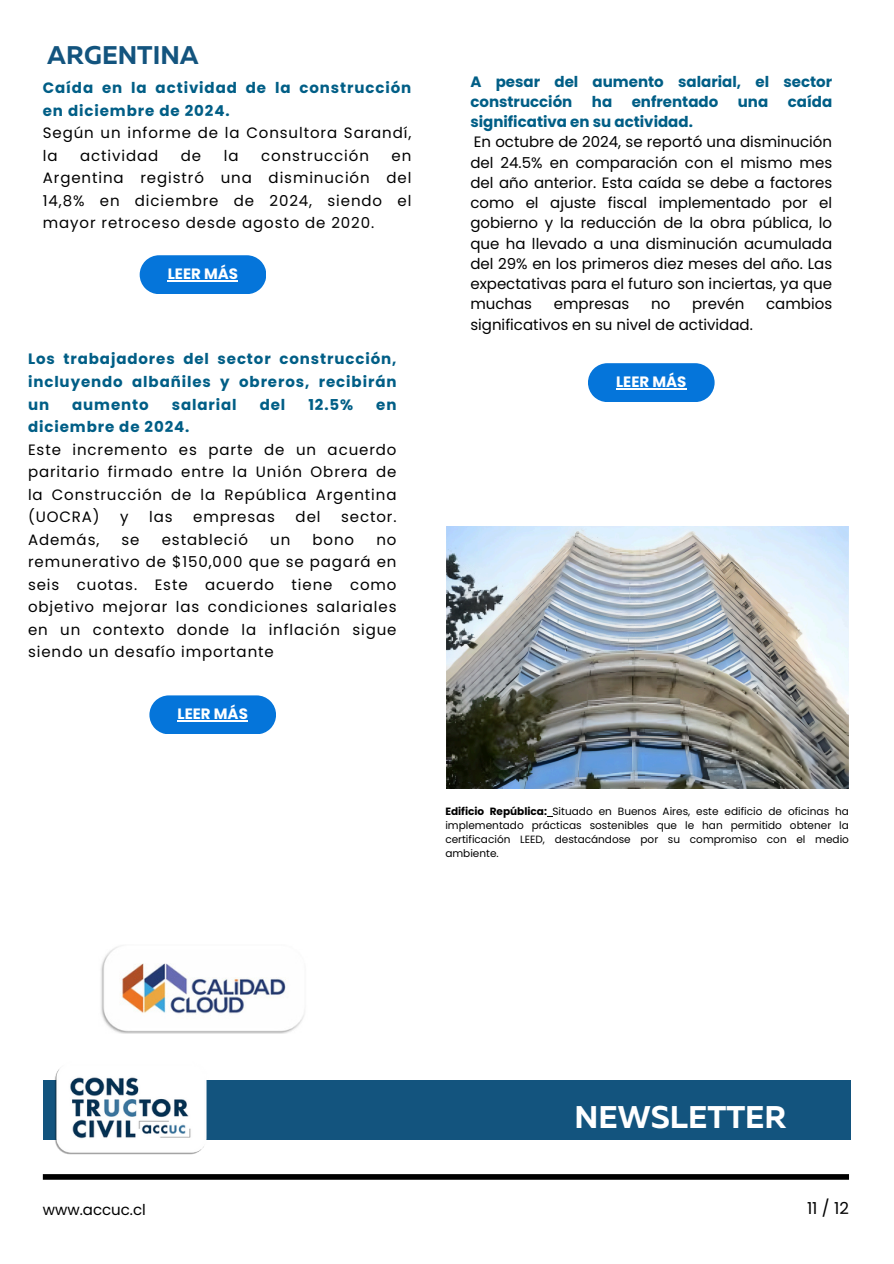
<style>
.page{position:relative;width:894px;height:1264px;background:#fff}
.page>*{position:absolute;margin:0;border:0;box-sizing:border-box;transform-origin:0 0}
.t1{font:700 31.35px "Muller";color:#fff}
.t2{font:700 25.5px "Muller";color:#13547e}
.t3{font:16.5px "Poppins";color:#000}
.t4{font:15px/20.2px "Poppins";color:#000;text-align:justify}
.t5{font:700 15px/22.5px "Poppins";letter-spacing:.06em;color:#005e86}
.t6{font:15px/22.5px "Poppins";letter-spacing:.06em;color:#000}
.t7{font:700 15px/20.2px "Poppins";color:#005e86}
.t8{font:700 15px "Poppins";color:#fff}
.t9{font:10.5px/14px "Poppins";color:#000;text-align:justify}
.s1{font-weight:400;color:#000}
.s2{font-weight:700;color:#005e86}
.s3{font-weight:700}
</style>
<div class="page">
<img style="left:446px;top:527px;width:402px;height:261px">
<div style="left:43px;top:1080px;width:807px;height:59px;background:#13547e"></div>
<div style="left:43px;top:1174px;width:805px;height:5px;background:#000"></div>
<img style="left:49px;top:1069px;width:162px;height:86px">
<svg style="left:588px;top:363px;width:126px;height:39px;background:#1980dd"></svg>
<hr style="left:616px;top:388px;width:70px;height:1px;background:#fff">
<img style="left:101px;top:946px;width:204px;height:87px">
<svg style="left:140px;top:255px;width:126px;height:39px;background:#1980dd"></svg>
<hr style="left:168px;top:280px;width:70px;height:1px;background:#fff">
<svg style="left:149px;top:695px;width:127px;height:39px;background:#1c81dd"></svg>
<hr style="left:177px;top:720px;width:71px;height:1px;background:#fff">
<h4 class="t2" style="left:47px;top:44px;width:153px">ARGENTINA</h4>
<h4 class="t5" style="left:43px;top:77px;width:370px">Caída en la actividad de la construcción en diciembre de 2024.<br><span class="s1">Según un informe de la Consultora Sarandí, la</span></h4>
<h4 class="t6" style="left:80px;top:144px;width:80px">actividad</h4>
<h4 class="t4" style="left:181px;top:145px;width:22px">de</h4>
<h4 class="t4" style="left:224px;top:145px;width:16px">la</h4>
<h4 class="t6" style="left:261px;top:144px;width:109px">construcción</h4>
<h4 class="t4" style="left:43px;top:144px;width:370px;line-height:22.5px;text-indent:348px">en Argentina registró una disminución del 14,8% en diciembre de 2024, siendo el mayor retroceso desde agosto de 2020.</h4>
<p class="t8" style="left:168px;top:263px;width:72px">LEER MÁS</p>
<p class="t5" style="left:28px;top:348px;width:370px;text-align:justify">Los trabajadores del sector construcción, incluyendo albañiles y obreros, recibirán un</p>
<p class="t5" style="left:72px;top:393px;width:78px">aumento</p>
<p class="t5" style="left:172px;top:393px;width:66px">salarial</p>
<p class="t5" style="left:260px;top:393px;width:27px">del</p>
<p class="t5" style="left:308px;top:393px;width:46px">12.5%</p>
<p class="t5" style="left:376px;top:393px;width:22px">en</p>
<p class="t6" style="left:28px;top:415px;width:370px"><span class="s2">diciembre de 2024.<br></span>Este incremento es parte de un acuerdo paritario firmado entre la Unión Obrera de la Construcción de la República Argentina (UOCRA)</p>
<p class="t4" style="left:120px;top:506px;width:10px">y</p>
<p class="t4" style="left:149px;top:506px;width:25px">las</p>
<p class="t6" style="left:193px;top:505px;width:83px">empresas</p>
<p class="t4" style="left:295px;top:506px;width:26px">del</p>
<p class="t4" style="left:341px;top:506px;width:57px">sector.</p>
<p class="t4" style="left:28px;top:529px;width:73px">Además,</p>
<p class="t4" style="left:121px;top:529px;width:20px">se</p>
<p class="t6" style="left:162px;top:528px;width:88px">estableció</p>
<p class="t4" style="left:270px;top:529px;width:22px">un</p>
<p class="t4" style="left:312px;top:529px;width:43px">bono</p>
<p class="t4" style="left:28px;top:528px;width:370px;line-height:22.5px;text-indent:348px">no remunerativo de $150,000 que se pagará en seis cuotas. Este acuerdo tiene como objetivo mejorar las condiciones salariales en un contexto donde la inflación sigue siendo un desafío importante</p>
<p class="t8" style="left:177px;top:703px;width:72px">LEER MÁS</p>
<p class="t7" style="left:470px;top:71px;width:363px">A pesar del aumento salarial, el sector construcción</p>
<p class="t5" style="left:591px;top:90px;width:22px">ha</p>
<p class="t7" style="left:631px;top:91px;width:88px">enfrentado</p>
<p class="t5" style="left:737px;top:90px;width:32px">una</p>
<p class="t5" style="left:787px;top:90px;width:46px">caída</p>
<p class="t4" style="left:470px;top:112px;width:363px;text-align:left"><span class="s2">significativa en su actividad.<br></span>En octubre de 2024, se reportó una disminución del 24.5% en comparación con el mismo mes del año anterior. Esta caída se debe a factores como el ajuste fiscal implementado por el gobierno y la reducción de la obra pública, lo que ha llevado a una disminución acumulada del 29% en los primeros diez meses del año. Las expectativas para el futuro son inciertas, ya que muchas</p>
<p class="t4" style="left:553px;top:294px;width:77px">empresas</p>
<p class="t4" style="left:651px;top:294px;width:21px">no</p>
<p class="t4" style="left:692px;top:294px;width:54px">prevén</p>
<p class="t4" style="left:766px;top:294px;width:67px">cambios</p>
<p class="t4" style="left:470px;top:314px;width:284px">significativos en su nivel de actividad.</p>
<h2 class="t8" style="left:616px;top:371px;width:72px">LEER MÁS</h2>
<h3 class="t9" style="left:445px;top:804px;width:405px"><span class="s3">Edificio República:</span> Situado en Buenos Aires, este edificio de oficinas ha implementado prácticas sostenibles que le han permitido obtener la certificación LEED, destacándose por su compromiso con el medio ambiente.</h3>
<h3 class="t1" style="left:574px;top:1104px;width:214px">NEWSLETTER</h3>
<h4 class="t4" style="left:43px;top:1199px;width:105px">www.accuc.cl</h4>
<h3 class="t3" style="left:806px;top:1196px;width:43px">11 / 12</h3>
</div>
